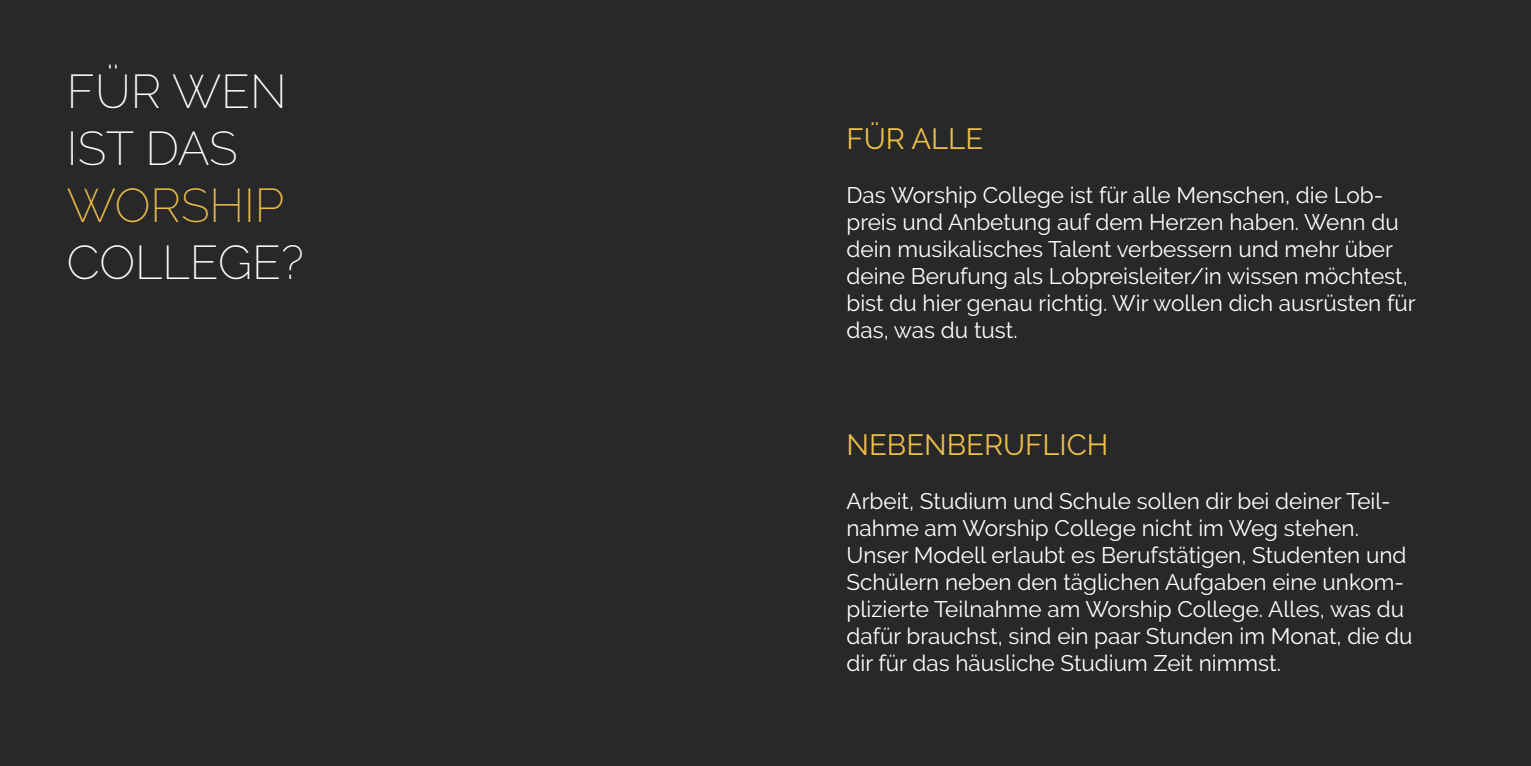
<style>
.page{position:relative;width:1531px;height:766px;background:#fff}
.page>*{position:absolute;margin:0;border:0;box-sizing:border-box;transform-origin:0 0}
.HEads{font:200 47.25px/56.7px "Raleway";color:#fff}
.copy{font:29.25px "Raleway";color:#edbd4a}
.copy-2{font:22.5px/27px "Raleway";color:#fff}
.s1{color:#edbd4a}
</style>
<div class="page">
<div style="left:0;top:0;width:1531px;height:765px;background:#282828"></div>
<p class="HEads" style="left:67px;top:63px;width:221px">FÜR WEN</p>
<p class="HEads" style="left:67px;top:120px;width:238px">IST DAS<br><span class="s1">WORSHIP<br></span>COLLEGE?</p>
<p class="copy" style="left:846px;top:121px;width:138px">FÜR ALLE</p>
<p class="copy-2" style="left:846px;top:181px;width:571px">Das Worship College ist für alle Menschen, die Lob&shy;preis und Anbetung auf dem Herzen haben. Wenn du dein musikalisches Talent verbessern und mehr über deine Berufung als Lobpreisleiter/in wissen möchtest, bist du hier genau richtig. Wir wollen dich ausrüsten für das, was du tust.</p>
<p class="copy" style="left:846px;top:428px;width:263px">NEBENBERUFLICH</p>
<p class="copy-2" style="left:846px;top:487px;width:546px">Arbeit, Studium und Schule sollen dir bei deiner Teil&shy;nahme am Worship College nicht im Weg stehen.</p>
<p class="copy-2" style="left:846px;top:541px;width:567px">Unser Modell erlaubt es Berufstätigen, Studenten und Schülern neben den täglichen Aufgaben eine unkom&shy;plizierte Teilnahme am Worship College. Alles, was du dafür brauchst, sind ein paar Stunden im Monat, die du dir für das häusliche Studium Zeit nimmst.</p>
</div>
